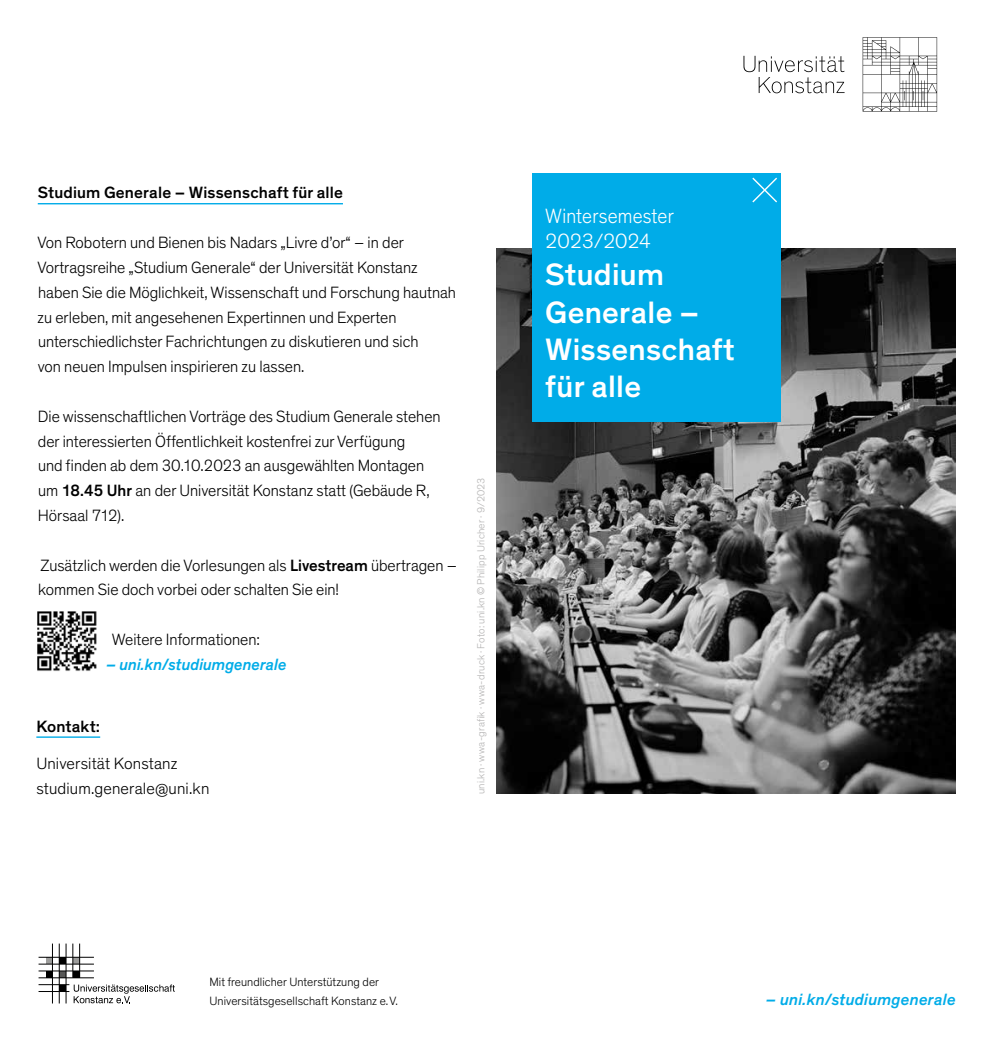
<style>
.page{position:relative;width:993px;height:1042px;background:#fff}
.page>*{position:absolute;margin:0;border:0;box-sizing:border-box;transform-origin:0 0}
.t1{font:500 31.5px/37.3px "Theinhardt";letter-spacing:.01em;color:#fff}
.t2{font:300 21px/24.8px "Theinhardt";letter-spacing:.005em;color:#fff;scale:.93 1}
.t3{font:300 16.62px/24.8px "Theinhardt";color:#000}
.t4{font:italic 500 16.62px "Theinhardt";color:#00ace8}
.t5{font:500 16.62px "Theinhardt";letter-spacing:.01em;color:#000}
.t6{font:300 12.25px/18.6px "Theinhardt";letter-spacing:.005em;color:#000}
.t7{font:300 10.5px "Theinhardt";letter-spacing:.02em;color:#b3b2b2}
.s1{font-weight:500}
</style>
<div class="page">
<img style="left:496px;top:248px;width:459px;height:545px">
<div style="left:532px;top:174px;width:248px;height:248px;background:#00ace8"></div>
<svg style="left:752px;top:177px;width:25px;height:26px"></svg>
<hr style="left:36px;top:736px;width:64px;height:2px;background:#00ace8">
<hr style="left:38px;top:203px;width:305px;height:1px;background:#00ace8">
<div style="left:46px;top:957px;width:6px;height:7px;background:#9d9d9c"></div>
<div style="left:73px;top:957px;width:7px;height:7px;background:#9d9d9c"></div>
<div style="left:73px;top:971px;width:7px;height:7px;background:#000"></div>
<div style="left:46px;top:971px;width:6px;height:7px;background:#000"></div>
<div style="left:59px;top:984px;width:7px;height:7px;background:#000"></div>
<div style="left:59px;top:971px;width:7px;height:7px;background:#575756"></div>
<div style="left:59px;top:957px;width:7px;height:7px;background:#000"></div>
<svg style="left:74px;top:984px;width:101px;height:19px"></svg>
<hr style="left:52px;top:943px;width:1px;height:60px;background:#000">
<hr style="left:59px;top:943px;width:1px;height:60px;background:#000">
<hr style="left:66px;top:943px;width:1px;height:60px;background:#000">
<hr style="left:72px;top:943px;width:1px;height:35px;background:#000">
<hr style="left:79px;top:943px;width:1px;height:35px;background:#000">
<hr style="left:39px;top:957px;width:55px;height:1px;background:#000">
<hr style="left:39px;top:964px;width:55px;height:1px;background:#000">
<hr style="left:39px;top:970px;width:55px;height:1px;background:#000">
<hr style="left:39px;top:977px;width:55px;height:1px;background:#000">
<hr style="left:39px;top:984px;width:30px;height:1px;background:#000">
<hr style="left:39px;top:991px;width:30px;height:1px;background:#000">
<img style="left:37px;top:611px;width:60px;height:60px">
<svg style="left:743px;top:56px;width:101px;height:37px"></svg>
<svg style="left:862px;top:37px;width:74px;height:75px"></svg>
<p class="t5" style="left:38px;top:183px;width:306px">Studium Generale – Wissenschaft für alle</p>
<p class="t3" style="left:37px;top:230px;width:420px">Von Robotern und Bienen bis Nadars „Livre d’or“ – in der Vortragsreihe „Studium Generale“ der Universität Konstanz haben Sie die Möglichkeit, Wissenschaft und Forschung hautnah zu erleben, mit angesehenen Expertinnen und Experten unterschiedlichster Fachrichtungen zu diskutieren und sich<br>von neuen Impulsen inspirieren zu lassen.</p>
<p class="t3" style="left:38px;top:404px;width:404px">Die wissenschaftlichen Vorträge des Studium Generale stehen der interessierten Öffentlichkeit kostenfrei zur Verfügung<br>und finden ab dem 30.10.2023 an ausgewählten Montagen um <span class="s1">18.45 Uhr</span> an der Universität Konstanz statt (Gebäude R, Hörsaal 712).</p>
<p class="t3" style="left:38px;top:553px;width:420px">Zusätzlich werden die Vorlesungen als <span class="s1">Livestream</span> übertragen – kommen Sie doch vorbei oder schalten Sie ein!</p>
<p class="t3" style="left:112px;top:627px;width:150px">Weitere Informationen:</p>
<p class="t4" style="left:106px;top:654px;width:182px">– uni.kn/studiumgenerale</p>
<p class="t5" style="left:36px;top:716px;width:65px">Kontakt:</p>
<p class="t3" style="left:36px;top:751px;width:174px">Universität Konstanz studium.generale@uni.kn</p>
<p class="t7" style="left:475px;top:794px;width:319px;rotate:-90deg">uni.kn · wwa-grafik · wwa-druck · Foto: uni.kn © Philipp Uricher · 9/2023</p>
<p class="t2" style="left:545px;top:204px;width:140px">Wintersemester<br>2023/2024</p>
<h1 class="t1" style="left:545px;top:256px;width:191px">Studium<br>Generale –<br>Wissenschaft für alle</h1>
<p class="t6" style="left:209px;top:973px;width:190px">Mit freundlicher Unterstützung der<br>Universitätsgesellschaft Konstanz e. V.</p>
<p class="t4" style="left:765px;top:989px;width:191px">– uni.kn/studiumgenerale</p>
</div>
